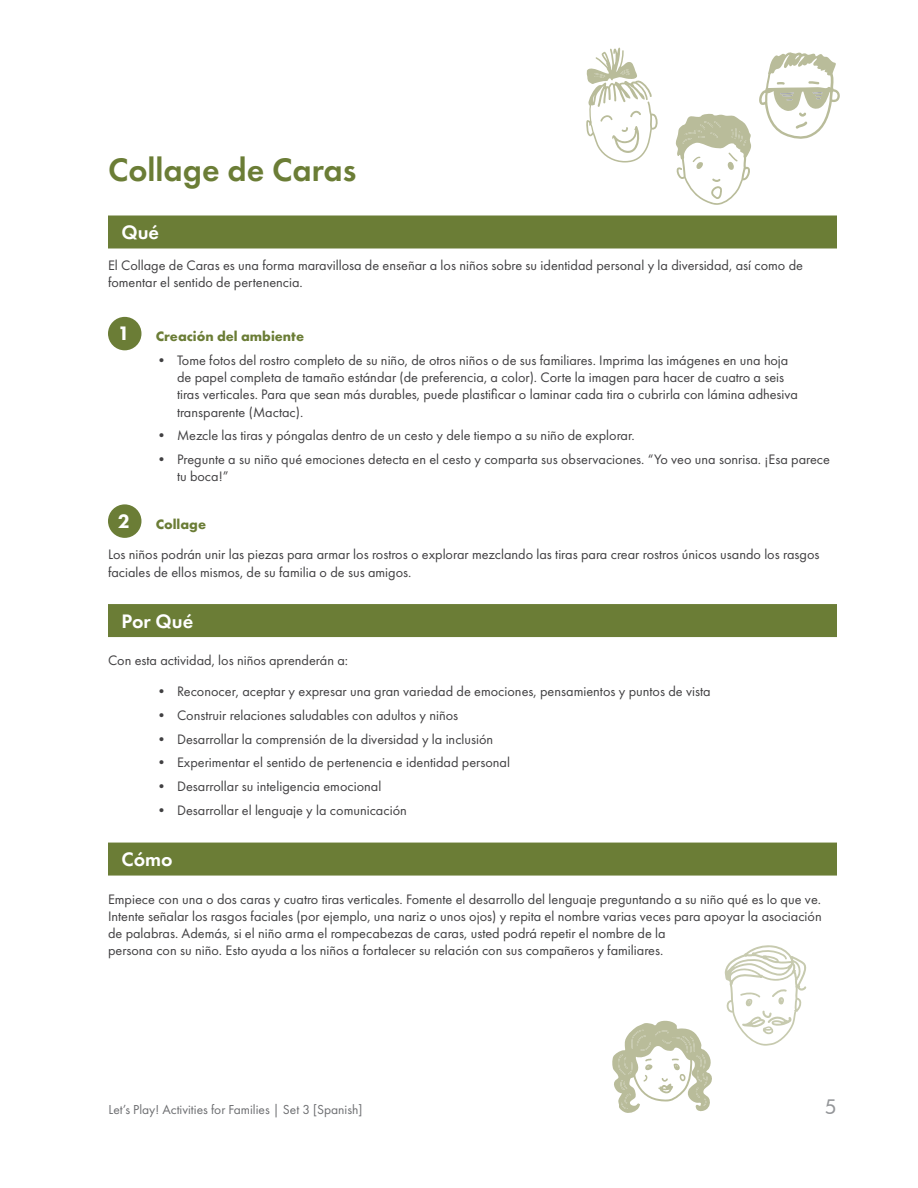
<style>
.page{position:relative;width:918px;height:1188px;background:#fff}
.page>*{position:absolute;margin:0;border:0;box-sizing:border-box;transform-origin:0 0}
.title_green{font:600 33.75px "Futura PT";color:#6b7d36}
.what_how_green{font:600 20.25px "Futura PT";color:#fff}
.t1{font:800 20.25px "Futura PT";color:#fff}
.t2{font:500 19.5px "Futura";color:#939598}
.body{font:14.25px/17.1px "Futura PT";color:#414042}
.numbered_head_green{font:700 14.25px "Futura PT";color:#6b7d36}
.t3{font:13.5px "Futura PT";color:#6d6e71}
</style>
<div class="page">
<div style="left:108px;top:216px;width:729px;height:33px;background:#6b7d36"></div>
<div style="left:108px;top:604px;width:729px;height:33px;background:#6b7d36"></div>
<div style="left:108px;top:843px;width:729px;height:33px;background:#6b7d36"></div>
<div style="left:108px;top:317px;width:33px;height:33px;background:#6b7d36;border-radius:50%"></div>
<div style="left:108px;top:504px;width:33px;height:34px;background:#6b7d36;border-radius:50%"></div>
<svg style="left:759px;top:52px;width:81px;height:87px"></svg>
<svg style="left:586px;top:47px;width:72px;height:116px"></svg>
<svg style="left:676px;top:113px;width:75px;height:92px"></svg>
<svg style="left:725px;top:945px;width:82px;height:101px"></svg>
<svg style="left:612px;top:1020px;width:100px;height:93px"></svg>
<p class="title_green" style="left:108px;top:149px;width:250px">Collage de Caras</p>
<p class="what_how_green" style="left:122px;top:220px;width:39px">Qué</p>
<p class="body" style="left:108px;top:257px;width:697px">El Collage de Caras es una forma maravillosa de enseñar a los niños sobre su identidad personal y la diversidad, así como de fomentar el sentido de pertenencia.</p>
<h1 class="t1" style="left:118px;top:321px;width:14px">1</h1>
<p class="numbered_head_green" style="left:156px;top:327px;width:150px">Creación del ambiente</p>
<p class="body" style="left:177px;top:352px;width:623px;text-indent:-22px">• Tome fotos del rostro completo de su niño, de otros niños o de sus familiares. Imprima las imágenes en una hoja de papel completa de tamaño estándar (de preferencia, a color). Corte la imagen para hacer de cuatro a seis tiras verticales. Para que sean más durables, puede plastificar o laminar cada tira o cubrirla con lámina adhesiva transparente (Mactac).</p>
<p class="body" style="left:154px;top:427px;width:482px">• Mezcle las tiras y póngalas dentro de un cesto y dele tiempo a su niño de explorar.</p>
<p class="body" style="left:177px;top:451px;width:655px;text-indent:-22px">• Pregunte a su niño qué emociones detecta en el cesto y comparta sus observaciones. “Yo veo una sonrisa. ¡Esa parece tu boca!”</p>
<h1 class="t1" style="left:118px;top:509px;width:14px">2</h1>
<p class="numbered_head_green" style="left:156px;top:515px;width:52px">Collage</p>
<p class="body" style="left:108px;top:546px;width:713px">Los niños podrán unir las piezas para armar los rostros o explorar mezclando las tiras para crear rostros únicos usando los rasgos faciales de ellos mismos, de su familia o de sus amigos.</p>
<p class="what_how_green" style="left:122px;top:608px;width:73px">Por Qué</p>
<p class="body" style="left:108px;top:652px;width:242px">Con esta actividad, los niños aprenderán a:</p>
<p class="body" style="left:154px;top:682px;width:558px">• Reconocer, aceptar y expresar una gran variedad de emociones, pensamientos y puntos de vista</p>
<p class="body" style="left:154px;top:706px;width:305px">• Construir relaciones saludables con adultos y niños</p>
<p class="body" style="left:154px;top:730px;width:340px">• Desarrollar la comprensión de la diversidad y la inclusión</p>
<p class="body" style="left:154px;top:754px;width:357px">• Experimentar el sentido de pertenencia e identidad personal</p>
<p class="body" style="left:154px;top:778px;width:228px">• Desarrollar su inteligencia emocional</p>
<p class="body" style="left:154px;top:802px;width:254px">• Desarrollar el lenguaje y la comunicación</p>
<p class="what_how_green" style="left:122px;top:847px;width:53px">Cómo</p>
<p class="body" style="left:108px;top:890px;width:715px">Empiece con una o dos caras y cuatro tiras verticales. Fomente el desarrollo del lenguaje preguntando a su niño qué es lo que ve.<br>Intente señalar los rasgos faciales (por ejemplo, una nariz o unos ojos) y repita el nombre varias veces para apoyar la asociación de palabras. Además, si el niño arma el rompecabezas de caras, usted podrá repetir el nombre de la<br>persona con su niño. Esto ayuda a los niños a fortalecer su relación con sus compañeros y familiares.</p>
<p class="t3" style="left:109px;top:1102px;width:255px">Let’s Play! Activities for Families | Set 3 [Spanish]</p>
<h3 class="t2" style="left:825px;top:1094px;width:13px">5</h3>
</div>
